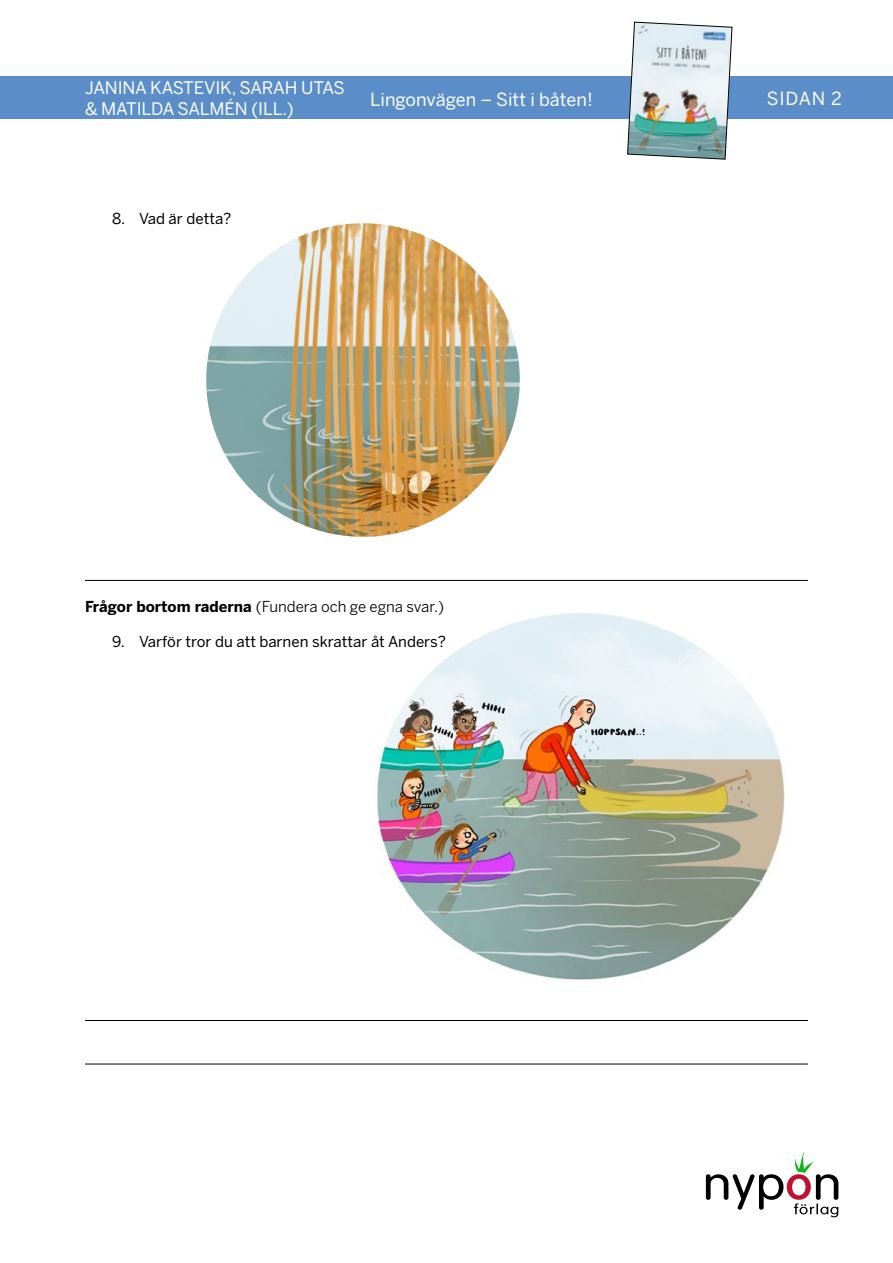
<style>
.page{position:relative;width:893px;height:1263px;background:#fff}
.page>*{position:absolute;margin:0;border:0;box-sizing:border-box;transform-origin:0 0}
.t1{font:18px "Benton Sans";color:#fff}
.t2{font:17.25px/21.6px "Benton Sans";letter-spacing:-.01em;color:#fff}
.t3{font:15px "Benton Sans";color:#000}
.t4{font:15px "Benton Sans";color:#000}
.s1{font-weight:700}
</style>
<div class="page">
<div style="left:0;top:77px;width:893px;height:42px;background:#5b8ec9"></div>
<img style="left:627px;top:21px;width:106px;height:139px">
<svg style="left:706px;top:1152px;width:132px;height:65px"></svg>
<img style="left:370px;top:579px;width:419px;height:401px">
<hr style="left:85px;top:580px;width:723px;height:1px;background:#000">
<hr style="left:85px;top:1020px;width:723px;height:1px;background:#000">
<hr style="left:85px;top:1064px;width:723px;height:1px;background:#000">
<img style="left:206px;top:223px;width:314px;height:314px;border-radius:157px">
<p class="t2" style="left:85px;top:77px;width:261px">JANINA KASTEVIK, SARAH UTAS &amp; MATILDA SALMÉN (ILL.)</p>
<p class="t1" style="left:370px;top:89px;width:224px">Lingonvägen – Sitt i båten!</p>
<p class="t1" style="left:767px;top:88px;width:77px">SIDAN 2</p>
<p class="t3" style="left:112px;top:210px;width:121px">8. Vad är detta?</p>
<p class="t4" style="left:85px;top:598px;width:361px"><span class="s1">Frågor bortom raderna</span> (Fundera och ge egna svar.)</p>
<p class="t3" style="left:112px;top:633px;width:335px">9. Varför tror du att barnen skrattar åt Anders?</p>
</div>
